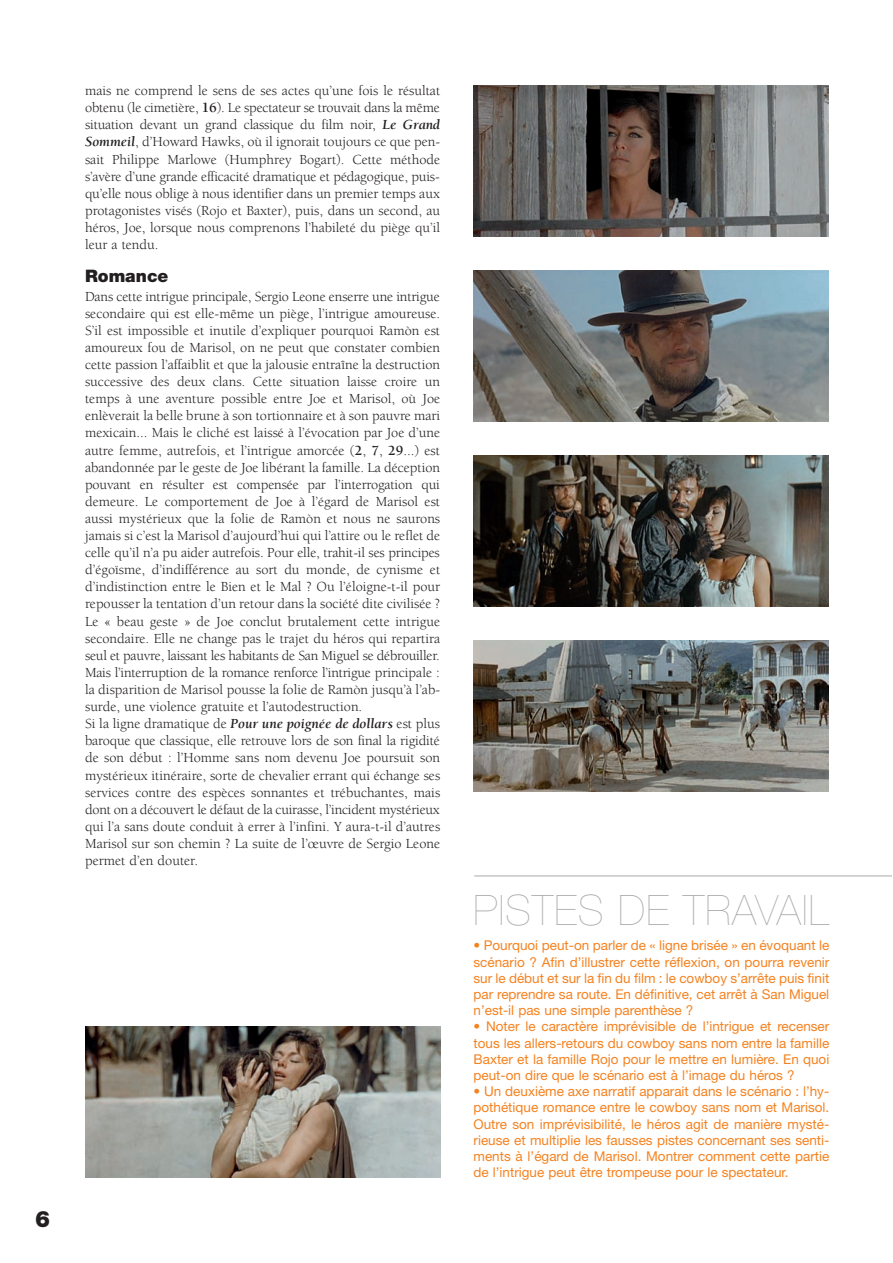
<style>
.page{position:relative;width:893px;height:1263px;background:#fff}
.page>*{position:absolute;margin:0;border:0;box-sizing:border-box;transform-origin:0 0}
.t1{font:200 42px "Helvetica Neue";letter-spacing:.03em;color:#a8a9ad}
.t2{font:900 22.5px "Helvetica Neue";color:#231f20}
.t3{font:900 17.25px "Helvetica Neue";color:#231f20}
.t4{font:14.25px/17.1px "Berkeley";color:#231f20;text-align:justify}
.t5{font:13.5px/16.2px "Helvetica Neue";color:#f58220;text-align:justify}
.s1{font-weight:700}
.s2{font-weight:700;font-style:italic}
</style>
<div class="page">
<hr style="left:474px;top:875px;width:418px;height:1px;background:#a8a9ad">
<img style="left:474px;top:270px;width:354px;height:151px">
<img style="left:474px;top:455px;width:354px;height:151px">
<img style="left:474px;top:85px;width:354px;height:151px">
<img style="left:85px;top:1027px;width:355px;height:151px">
<img style="left:474px;top:641px;width:354px;height:151px">
<h2 class="t2" style="left:35px;top:1211px;width:17px">6</h2>
<p class="t4" style="left:85px;top:83px;width:357px">mais ne comprend le sens de ses actes qu’une fois le résultat obtenu (le cimetière, <span class="s1">16</span>). Le spectateur se trouvait dans la même situation devant un grand classique du film noir, <span class="s2">Le Grand Sommeil</span>, d’Howard Hawks, où il ignorait toujours ce que pen&shy;sait Philippe Marlowe (Humphrey Bogart). Cette méthode s’avère d’une grande efficacité dramatique et pédagogique, puis&shy;qu’elle nous oblige à nous identifier dans un premier temps aux protagonistes visés (Rojo et Baxter), puis, dans un second, au héros, Joe, lorsque nous comprenons l’habileté du piège qu’il leur a tendu.</p>
<p class="t3" style="left:85px;top:270px;width:85px">Romance</p>
<p class="t4" style="left:85px;top:289px;width:357px;text-align:left">Dans cette intrigue principale, Sergio Leone enserre une intrigue secondaire qui est elle-même un piège, l’intrigue amoureuse.<br>S’il est impossible et inutile d’expliquer pourquoi Ramòn est amoureux fou de Marisol, on ne peut que constater combien cette passion l’affaiblit et que la jalousie entraîne la destruction successive des deux clans. Cette situation laisse croire un temps à une aventure possible entre Joe et Marisol, où Joe enlèverait la belle brune à son tortionnaire et à son pauvre mari mexicain... Mais le cliché est laissé à l’évocation par Joe d’une autre femme, autrefois, et l’intrigue amorcée (<span class="s1">2</span>, <span class="s1">7</span>, <span class="s1">29</span>...) est abandonnée par le geste de Joe libérant la famille. La déception pouvant en résulter est compensée par l’interrogation qui demeure. Le comportement de Joe à l’égard de Marisol est aussi mystérieux que la folie de Ramòn et nous ne saurons jamais si c’est la Marisol d’aujourd’hui qui l’attire ou le reflet de celle qu’il n’a pu aider autrefois. Pour elle, trahit-il ses principes d’égoïsme, d’indifférence au sort du monde, de cynisme et d’indistinction entre le Bien et le Mal ? Ou l’éloigne-t-il pour repousser la tentation d’un retour dans la société dite civilisée ?<br>Le « beau geste » de Joe conclut brutalement cette intrigue secondaire. Elle ne change pas le trajet du héros qui repartira seul et pauvre, laissant les habitants de San Miguel se débrouiller.<br>Mais l’interruption de la romance renforce l’intrigue principale : la disparition de Marisol pousse la folie de Ramòn jusqu’à l’ab&shy;surde, une violence gratuite et l’autodestruction.<br>Si la ligne dramatique de <span class="s2">Pour une poignée de dollars</span> est plus baroque que classique, elle retrouve lors de son final la rigidité de son début : l’Homme sans nom devenu Joe poursuit son mystérieux itinéraire, sorte de chevalier errant qui échange ses services contre des espèces sonnantes et trébuchantes, mais dont on a découvert le défaut de la cuirasse, l’incident mystérieux qui l’a sans doute conduit à errer à l’infini. Y aura-t-il d’autres Marisol sur son chemin ? La suite de l’œuvre de Sergio Leone permet d’en douter.</p>
<h1 class="t1" style="left:473px;top:895px;width:357px">PISTES DE TRAVAIL</h1>
<p class="t5" style="left:473px;top:939px;width:357px">• Pourquoi peut-on parler de « ligne brisée » en évoquant le scénario ? Afin d’illustrer cette réflexion, on pourra revenir sur le début et sur la fin du film : le cowboy s’arrête puis finit par reprendre sa route. En définitive, cet arrêt à San Miguel n’est-il pas une simple parenthèse ?</p>
<p class="t5" style="left:473px;top:1020px;width:357px">• Noter le caractère imprévisible de l’intrigue et recenser tous les allers-retours du cowboy sans nom entre la famille Baxter et la famille Rojo pour le mettre en lumière. En quoi peut-on dire que le scénario est à l’image du héros ?</p>
<p class="t5" style="left:473px;top:1084px;width:357px">• Un deuxième axe narratif apparait dans le scénario : l’hy&shy;pothétique romance entre le cowboy sans nom et Marisol.<br>Outre son imprévisibilité, le héros agit de manière mysté&shy;rieuse et multiplie les fausses pistes concernant ses senti&shy;ments à l’égard de Marisol. Montrer comment cette partie de l’intrigue peut être trompeuse pour le spectateur.</p>
</div>
